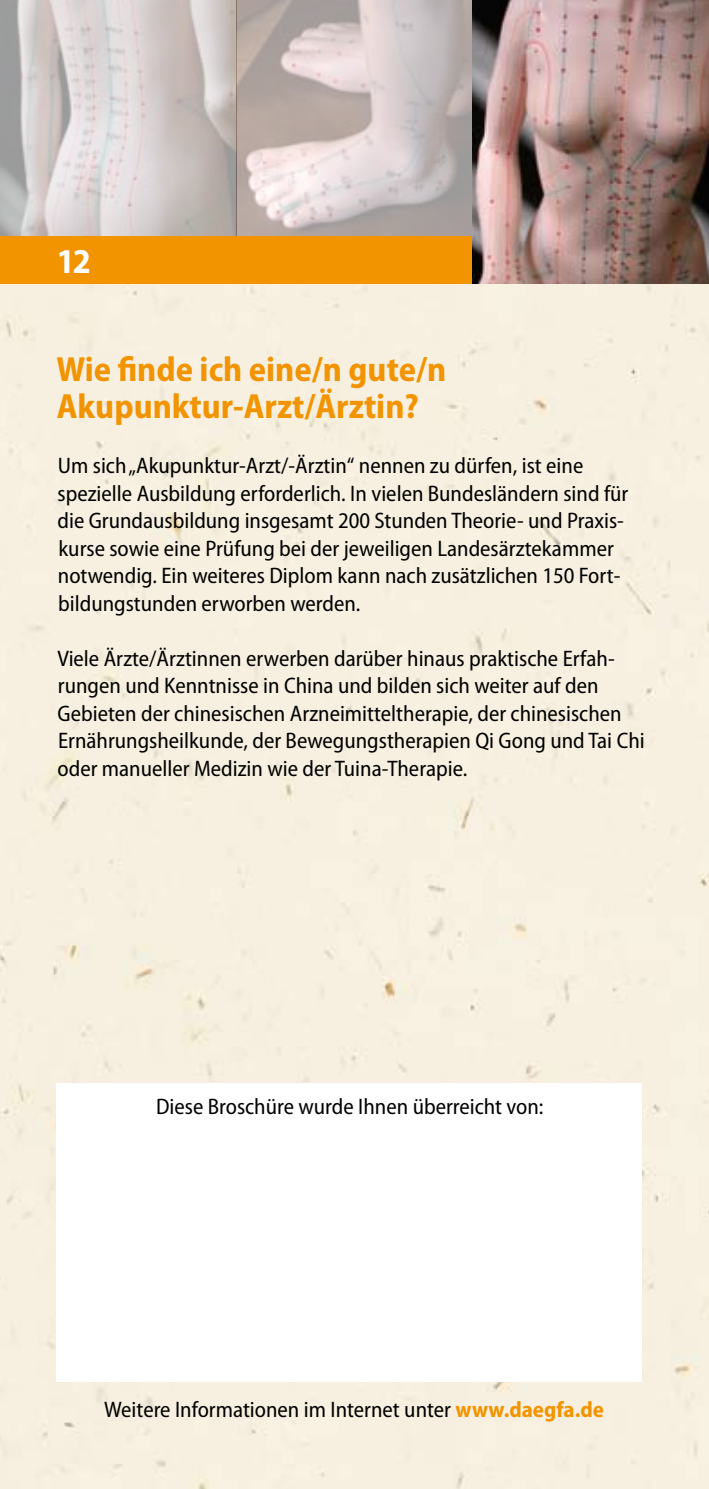
<style>
.page{position:relative;width:709px;height:1489px;background:#fff}
.page>*{position:absolute;margin:0;border:0;box-sizing:border-box;transform-origin:0 0}
.t1{font:700 semi-condensed 35px/37.5px "Myriad Pro";color:#f29400}
.t2{font:700 semi-condensed 35px "Myriad Pro";color:#fff}
.t3{font:semi-condensed 22.5px/27.5px "Myriad Pro";color:#000}
.s1{font-weight:700;color:#f29400}
</style>
<div class="page">
<div style="left:0;top:283px;width:709px;height:1205px;background:#f7f0e0"></div>
<img style="left:0;top:0;width:237px;height:236px">
<img style="left:237px;top:0;width:236px;height:236px">
<img style="left:473px;top:0;width:236px;height:236px">
<svg style="left:0;top:236px;width:709px;height:47px;background:#d28924"></svg>
<div style="left:57px;top:1082px;width:585px;height:299px;background:#fff"></div>
<h1 class="t2" style="left:57px;top:242px;width:36px">12</h1>
<h1 class="t1" style="left:56px;top:351px;width:391px">Wie finde ich eine/n gute/n<br>Akupunktur-Arzt/Ärztin?</h1>
<p class="t3" style="left:58px;top:452px;width:572px">Um sich „Akupunktur-Arzt/-Ärztin“ nennen zu dürfen, ist eine spezielle Ausbildung erforderlich. In vielen Bundesländern sind für die Grundausbildung insgesamt 200 Stunden Theorie- und Praxis&shy;kurse sowie eine Prüfung bei der jeweiligen Landesärztekammer notwendig. Ein weiteres Diplom kann nach zusätzlichen 150 Fort&shy;bildungstunden erworben werden.</p>
<p class="t3" style="left:57px;top:645px;width:588px">Viele Ärzte/Ärztinnen erwerben darüber hinaus praktische Erfah&shy;rungen und Kenntnisse in China und bilden sich weiter auf den Gebieten der chinesischen Arzneimitteltherapie, der chinesischen Ernährungsheilkunde, der Bewegungstherapien Qi Gong und Tai Chi oder manueller Medizin wie der Tuina-Therapie.</p>
<p class="t3" style="left:156px;top:1093px;width:389px">Diese Broschüre wurde Ihnen überreicht von:</p>
<p class="t3" style="left:104px;top:1395px;width:501px">Weitere Informationen im Internet unter <span class="s1">www.daegfa.de</span></p>
</div>
